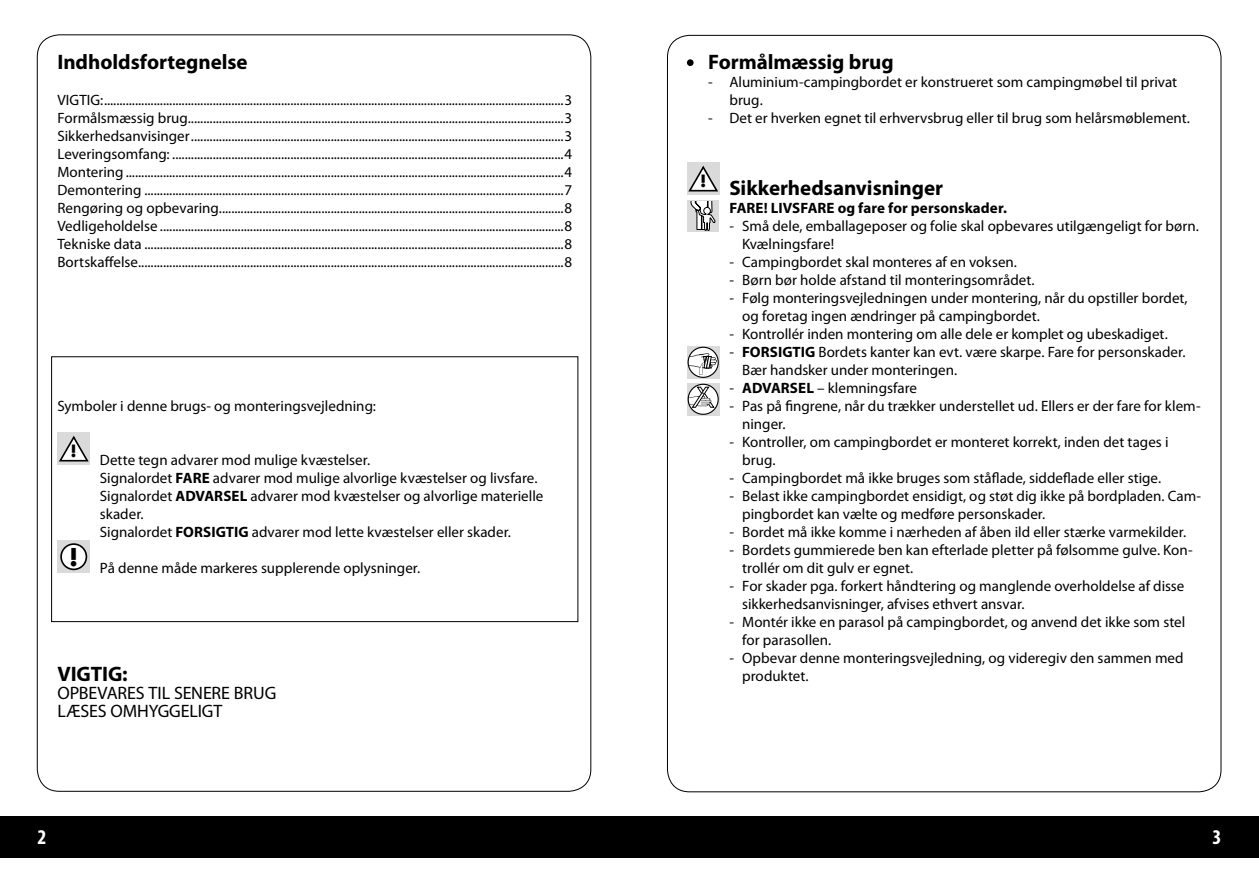
<style>
.page{position:relative;width:1259px;height:893px;background:#fff}
.page>*{position:absolute;margin:0;border:0;box-sizing:border-box;transform-origin:0 0}
.t1{font:700 21px "Myriad Pro";letter-spacing:-.005em;color:#000}
.t2{font:700 condensed 21px "Myriad Pro";color:#fff}
.t3{font:18px/18px "Myriad Pro";letter-spacing:-.005em;color:#000}
.t4{font:700 16.5px "Futura LT Pro";color:#000}
.t5{font:15px/18px "Myriad Pro";color:#000}
.t6{font:700 15px "Myriad Pro";letter-spacing:.005em;color:#000}
.s1{font-weight:700}
</style>
<div class="page">
<div style="left:51px;top:356px;width:527px;height:266px;border:1px solid #000"></div>
<div style="left:57px;top:432px;width:33px;height:33px;background:#dadada"></div>
<svg style="left:59px;top:435px;width:30px;height:27px"></svg>
<div style="left:57px;top:540px;width:33px;height:33px;background:#dadada"></div>
<div style="left:61px;top:544px;width:25px;height:25px;background:#fff;border-radius:50%"></div>
<div style="left:60px;top:543px;width:27px;height:27px;border:2px solid #000;border-radius:50%"></div>
<div style="left:687px;top:59px;width:6px;height:7px;background:#000;border-radius:50%"></div>
<div style="left:687px;top:162px;width:32px;height:33px;background:#dadada"></div>
<svg style="left:688px;top:165px;width:30px;height:27px"></svg>
<div style="left:687px;top:200px;width:32px;height:32px;background:#dadada"></div>
<svg style="left:690px;top:202px;width:25px;height:29px"></svg>
<svg style="left:687px;top:383px;width:32px;height:33px"></svg>
<svg style="left:688px;top:384px;width:30px;height:30px"></svg>
<svg style="left:688px;top:387px;width:26px;height:20px"></svg>
<div style="left:687px;top:384px;width:32px;height:31px;border:1px solid #000;border-radius:50%"></div>
<svg style="left:687px;top:346px;width:32px;height:33px"></svg>
<svg style="left:688px;top:347px;width:30px;height:30px"></svg>
<svg style="left:688px;top:353px;width:29px;height:22px"></svg>
<div style="left:687px;top:347px;width:32px;height:31px;border:1px solid #000;border-radius:50%"></div>
<div style="left:0;top:816px;width:1259px;height:42px;background:#000"></div>
<h1 class="t1" style="left:57px;top:50px;width:192px">Indholdsfortegnelse</h1>
<p class="t5" style="left:57px;top:91px;width:516px;text-align:justify">VIGTIG:....................................................................................................................................................3<br>Formålsmæssig brug.........................................................................................................................3<br>Sikkerhedsanvisinger........................................................................................................................3<br>Leveringsomfang: ..............................................................................................................................4<br>Montering .............................................................................................................................................4<br>Demontering .......................................................................................................................................7<br>Rengøring og opbevaring...............................................................................................................8<br>Vedligeholdelse ..................................................................................................................................8<br>Tekniske data .......................................................................................................................................8<br>Bortskaffelse.........................................................................................................................................8</p>
<p class="t5" style="left:57px;top:397px;width:320px">Symboler i denne brugs- og monteringsvejledning:</p>
<p class="t4" style="left:71px;top:439px;width:8px">!</p>
<p class="t5" style="left:100px;top:451px;width:445px">Dette tegn advarer mod mulige kvæstelser.<br>Signalordet <span class="s1">FARE</span> advarer mod mulige alvorlige kvæstelser og livsfare.<br>Signalordet <span class="s1">ADVARSEL</span> advarer mod kvæstelser og alvorlige materielle skader.<br>Signalordet <span class="s1">FORSIGTIG</span> advarer mod lette kvæstelser eller skader.</p>
<p class="t5" style="left:69px;top:559px;width:352px"><sup>!</sup> På denne måde markeres supplerende oplysninger.</p>
<h1 class="t1" style="left:57px;top:662px;width:72px">VIGTIG:</h1>
<p class="t3" style="left:57px;top:684px;width:220px">OPBEVARES TIL SENERE BRUG<br>LÆSES OMHYGGELIGT</p>
<h1 class="t1" style="left:708px;top:50px;width:187px">Formålmæssig brug</h1>
<p class="t5" style="left:729px;top:73px;width:449px;text-indent:-21px">- Aluminium-campingbordet er konstrueret som campingmøbel til privat brug.</p>
<p class="t5" style="left:708px;top:109px;width:483px">- Det er hverken egnet til erhvervsbrug eller til brug som helårsmøblement.</p>
<h1 class="t1" style="left:700px;top:176px;width:245px"><sup>!</sup> Sikkerhedsanvisninger</h1>
<p class="t6" style="left:729px;top:200px;width:279px">FARE! LIVSFARE og fare for personskader.</p>
<p class="t5" style="left:742px;top:217px;width:458px;text-indent:-13px">- Små dele, emballageposer og folie skal opbevares utilgængeligt for børn.<br>Kvælningsfare!</p>
<p class="t5" style="left:729px;top:253px;width:289px">- Campingbordet skal monteres af en voksen.</p>
<p class="t5" style="left:729px;top:271px;width:307px">- Børn bør holde afstand til monteringsområdet.</p>
<p class="t5" style="left:742px;top:289px;width:447px;text-indent:-13px">- Følg monteringsvejledningen under montering, når du opstiller bordet, og foretag ingen ændringer på campingbordet.</p>
<p class="t5" style="left:729px;top:325px;width:440px">- Kontrollér inden montering om alle dele er komplet og ubeskadiget.</p>
<p class="t5" style="left:742px;top:343px;width:445px;text-indent:-13px">- <span class="s1">FORSIGTIG</span> Bordets kanter kan evt. være skarpe. Fare for personskader.<br>Bær handsker under monteringen.</p>
<p class="t5" style="left:729px;top:379px;width:189px">- <span class="s1">ADVARSEL</span> – klemningsfare</p>
<p class="t5" style="left:742px;top:397px;width:460px;text-indent:-13px">- Pas på fingrene, når du trækker understellet ud. Ellers er der fare for klem&shy;ninger.</p>
<p class="t5" style="left:742px;top:433px;width:428px;text-indent:-13px">- Kontroller, om campingbordet er monteret korrekt, inden det tages i brug.</p>
<p class="t5" style="left:729px;top:469px;width:433px">- Campingbordet må ikke bruges som ståflade, siddeflade eller stige.</p>
<p class="t5" style="left:742px;top:487px;width:460px;text-indent:-13px">- Belast ikke campingbordet ensidigt, og støt dig ikke på bordpladen. Cam&shy;pingbordet kan vælte og medføre personskader.</p>
<p class="t5" style="left:729px;top:523px;width:458px">- Bordet må ikke komme i nærheden af åben ild eller stærke varmekilder.</p>
<p class="t5" style="left:742px;top:541px;width:452px;text-indent:-13px">- Bordets gummierede ben kan efterlade pletter på følsomme gulve. Kon&shy;trollér om dit gulv er egnet.</p>
<p class="t5" style="left:742px;top:577px;width:444px;text-indent:-13px">- For skader pga. forkert håndtering og manglende overholdelse af disse sikkerhedsanvisninger, afvises ethvert ansvar.</p>
<p class="t5" style="left:742px;top:613px;width:444px;text-indent:-13px">- Montér ikke en parasol på campingbordet, og anvend det ikke som stel for parasollen.</p>
<p class="t5" style="left:742px;top:649px;width:443px;text-indent:-13px">- Opbevar denne monteringsvejledning, og videregiv den sammen med produktet.</p>
<h1 class="t2" style="left:38px;top:825px;width:10px">2</h1>
<h1 class="t2" style="left:1212px;top:825px;width:10px">3</h1>
</div>
